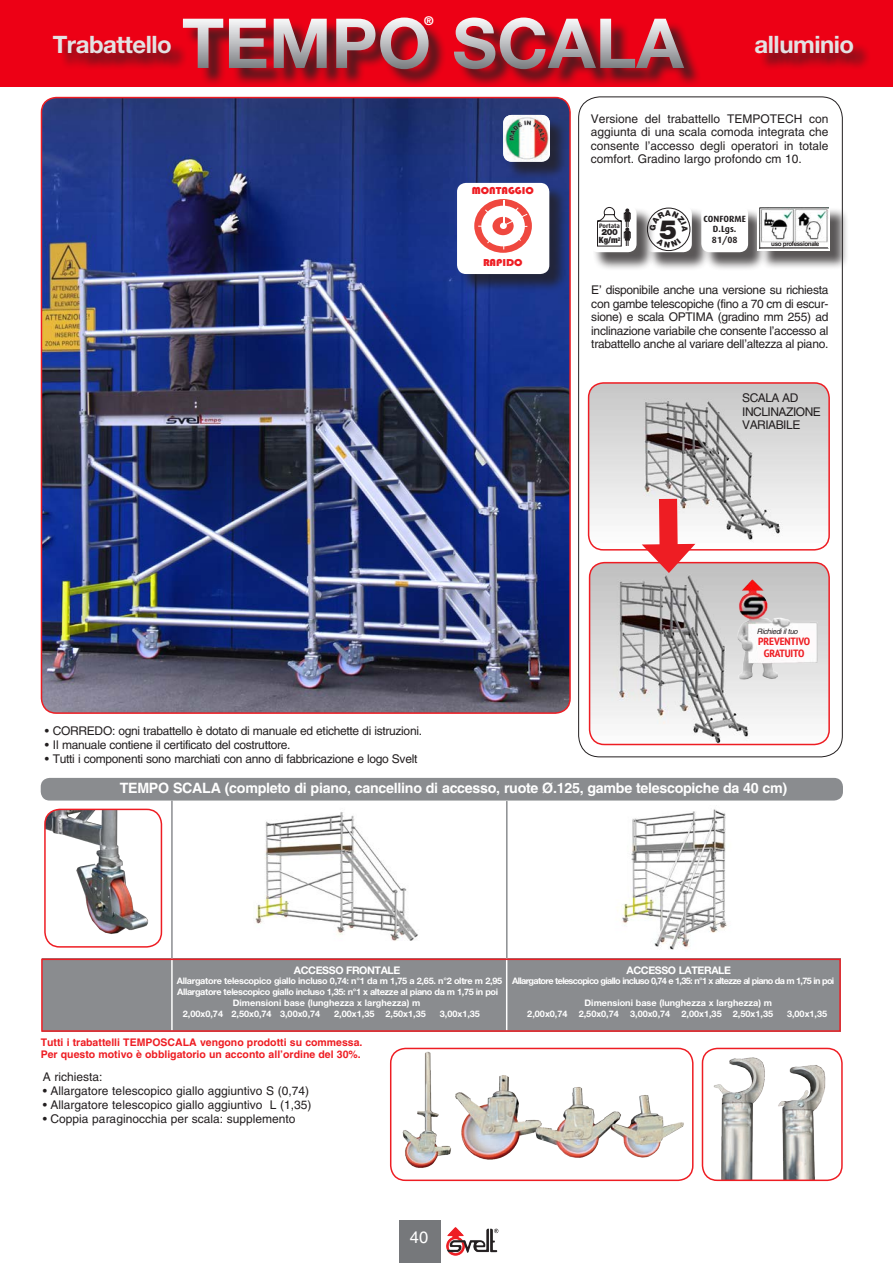
<style>
.page{position:relative;width:893px;height:1263px;background:#fff}
.page>*{position:absolute;margin:0;border:0;box-sizing:border-box;transform-origin:0 0}
.Normale{font:700 69px "Helvetica Neue";color:#fff}
.t1{font:900 26.4px "Helvetica Neue";color:#231f20}
.Normale-2{font:700 24px "Helvetica Neue";letter-spacing:-.02em;color:#e3e2e3}
.Normale-3{font:16.5px "Helvetica";color:#fff}
.caratteristiche-tecn{font:700 14.25px "Helvetica";letter-spacing:-.02em;color:#fff}
.testo_descrittivo{font:12px/13.5px "Helvetica";letter-spacing:-.025em;color:#231f20;text-align:justify}
.testo_descrittivo-2{font:12px "Helvetica";color:#231f20}
.t2{font:700 12px "Helvetica";color:#fff}
.didascalia{font:700 10.5px "Helvetica";color:#ee1d23}
.tabella_titolo{font:700 10.5px "Helvetica Neue";letter-spacing:-.035em;color:#fff}
.t3{font:700 condensed 10.5px/12px "PT Sans";letter-spacing:-.01em;color:#ee1d23;text-align:center;scale:1.09 1}
.accessori{font:10.35px "Bauhaus 93";color:#ee1d23;scale:1.07 1}
.tabella_titolo-2{font:700 9px "Helvetica Neue";color:#fff}
.tabella_titolo-3{font:700 9px "Helvetica Neue";letter-spacing:-.07em;color:#fff}
.tabella_titolo-4{font:700 9px "Helvetica Neue";letter-spacing:-.03em;color:#fff}
.t4{font:700 9px "Dax";color:#231f20}
.t5{font:900 condensed 8.55px/7.6px "Helvetica Neue";color:#231f20}
.Normale-4{font:italic 7.5px "Helvetica";letter-spacing:-.04em;color:#231f20}
.accessori-2{font:700 6.3px "Helvetica";letter-spacing:-.06em;color:#231f20}
.t6{font:700 6.3px "Dax";color:#231f20}
.s1{font-stretch:normal}
</style>
<div class="page">
<img style="left:41px;top:98px;width:528px;height:615px">
<div style="left:41px;top:97px;width:530px;height:617px;border:2px solid #ee1d23;border-radius:15px"></div>
<div style="left:505px;top:117px;width:64px;height:63px;background:#231f20;opacity:.75"></div>
<img style="left:503px;top:115px;width:47px;height:47px">
<img style="left:45px;top:809px;width:116px;height:135px">
<div style="left:44px;top:809px;width:118px;height:139px;border:2px solid #ee1d23;border-radius:15px"></div>
<div style="left:399px;top:1220px;width:41px;height:43px;background:#76787b"></div>
<div style="left:0;top:0;width:893px;height:86px;background:#ed0015"></div>
<div style="left:56px;top:38px;width:815px;height:33px;background:#231f20;opacity:.75"></div>
<div style="left:185px;top:20px;width:517px;height:68px;background:#231f20;opacity:.75"></div>
<div style="left:41px;top:778px;width:802px;height:22px;background:#8a8c8f;border-radius:9px"></div>
<hr style="left:171px;top:800px;width:2px;height:159px;background:#8a8c8f">
<hr style="left:506px;top:801px;width:2px;height:159px;background:#8a8c8f">
<img style="left:617px;top:809px;width:110px;height:141px">
<img style="left:255px;top:812px;width:163px;height:129px">
<div style="left:42px;top:958px;width:799px;height:74px;background:#8a8c8f"></div>
<hr style="left:171px;top:958px;width:2px;height:72px;background:#fff">
<hr style="left:506px;top:958px;width:1px;height:72px;background:#fff">
<div style="left:41px;top:958px;width:800px;height:74px;border:1px solid #ee1d23"></div>
<img style="left:589px;top:384px;width:239px;height:165px">
<div style="left:588px;top:382px;width:242px;height:169px;border:2px solid #ee1d23;border-radius:15px"></div>
<img style="left:590px;top:563px;width:239px;height:181px">
<div style="left:589px;top:562px;width:241px;height:183px;border:2px solid #ee1d23;border-radius:15px"></div>
<img style="left:723px;top:573px;width:99px;height:113px">
<div style="left:647px;top:208px;width:63px;height:63px;background:#231f20;opacity:.75"></div>
<div style="left:645px;top:205px;width:47px;height:47px;background:#fff;border-radius:9px"></div>
<div style="left:592px;top:208px;width:63px;height:63px;background:#231f20;opacity:.75"></div>
<div style="left:590px;top:205px;width:47px;height:47px;background:#fff;border-radius:9px"></div>
<svg style="left:597px;top:207px;width:34px;height:40px"></svg>
<div style="left:704px;top:208px;width:63px;height:63px;background:#231f20;opacity:.75"></div>
<div style="left:701px;top:205px;width:47px;height:47px;background:#fff;border-radius:9px"></div>
<div style="left:760px;top:207px;width:89px;height:63px;background:#231f20;opacity:.75"></div>
<svg style="left:757px;top:207px;width:73px;height:44px"></svg>
<img style="left:760px;top:208px;width:68px;height:40px">
<hr style="left:759px;top:248px;width:69px;height:1px;background:#231f20">
<div style="left:459px;top:185px;width:109px;height:108px;background:#231f20;opacity:.75"></div>
<div style="left:457px;top:183px;width:92px;height:91px;background:#fff;border-radius:9px"></div>
<svg style="left:474px;top:199px;width:58px;height:54px"></svg>
<div style="left:481px;top:206px;width:44px;height:40px;border:11px solid #fff;border-radius:50%"></div>
<div style="left:500px;top:223px;width:7px;height:6px;background:#fff;border-radius:50%"></div>
<svg style="left:502px;top:200px;width:25px;height:27px"></svg>
<svg style="left:486px;top:238px;width:7px;height:6px"></svg>
<svg style="left:515px;top:235px;width:7px;height:7px"></svg>
<svg style="left:484px;top:209px;width:7px;height:6px"></svg>
<svg style="left:642px;top:481px;width:53px;height:92px"></svg>
<img style="left:440px;top:1220px;width:59px;height:43px">
<img style="left:702px;top:1048px;width:139px;height:132px">
<div style="left:702px;top:1048px;width:141px;height:133px;border:2px solid #ee1d23;border-radius:15px"></div>
<img style="left:391px;top:1048px;width:54px;height:125px">
<div style="left:390px;top:1048px;width:303px;height:133px;border:2px solid #ee1d23;border-radius:15px"></div>
<img style="left:445px;top:1059px;width:249px;height:122px">
<svg style="left:647px;top:207px;width:44px;height:44px"></svg>
<p class="Normale-2" style="left:53px;top:29px;width:121px">Trabattello</p>
<p class="t2" style="left:425px;top:13px;width:10px">®</p>
<p class="Normale" style="left:182px;top:1px;width:503px">TEMPO SCALA</p>
<p class="Normale-2" style="left:755px;top:29px;width:101px">alluminio</p>
<p class="accessori" style="left:472px;top:185px;width:59px">MONTAGGIO</p>
<p class="accessori" style="left:483px;top:257px;width:38px">RAPIDO</p>
<p class="testo_descrittivo" style="left:591px;top:112px;width:239px">Versione del trabattello TEMPOTECH con aggiunta di una scala comoda integrata che consente l’accesso degli operatori in totale comfort. Gradino largo profondo cm 10.</p>
<p class="t6" style="left:599px;top:222px;width:22px">Portata</p>
<p class="t5" style="left:599px;top:228px;width:23px"><span class="s1">200<br></span>Kg/m<sup>2</sup></p>
<p class="t1" style="left:660px;top:214px;width:19px">5</p>
<p class="t4" style="left:704px;top:214px;width:44px">CONFORME</p>
<p class="t4" style="left:713px;top:224px;width:25px">D.Lgs.</p>
<p class="t4" style="left:712px;top:235px;width:27px">81/08</p>
<p class="accessori-2" style="left:771px;top:240px;width:50px">uso professionale</p>
<p class="testo_descrittivo" style="left:591px;top:283px;width:239px">E’ disponibile anche una versione su richiesta con gambe telescopiche (fino a 70 cm di escur&shy;sione) e scala OPTIMA (gradino mm 255) ad inclinazione variabile che consente l’accesso al trabattello anche al variare dell’altezza al piano.</p>
<p class="testo_descrittivo" style="left:742px;top:391px;width:80px;text-align:left">SCALA AD<br>INCLINAZIONE<br>VARIABILE</p>
<p class="Normale-4" style="left:757px;top:627px;width:42px">Richiedi il tuo</p>
<p class="t3" style="left:758px;top:635px;width:49px">PREVENTIVO<br>GRATUITO</p>
<p class="testo_descrittivo" style="left:45px;top:724px;width:379px">• CORREDO: ogni trabattello è dotato di manuale ed etichette di istruzioni.</p>
<p class="testo_descrittivo" style="left:45px;top:738px;width:247px">• Il manuale contiene il certificato del costruttore.</p>
<p class="testo_descrittivo" style="left:45px;top:752px;width:374px">• Tutti i componenti sono marchiati con anno di fabbricazione e logo Svelt</p>
<p class="caratteristiche-tecn" style="left:120px;top:779px;width:669px">TEMPO SCALA (completo di piano, cancellino di accesso, ruote Ø.125, gambe telescopiche da 40 cm)</p>
<p class="tabella_titolo" style="left:294px;top:963px;width:108px">ACCESSO FRONTALE</p>
<p class="tabella_titolo" style="left:626px;top:963px;width:106px">ACCESSO LATERALE</p>
<p class="tabella_titolo-3" style="left:177px;top:975px;width:659px">Allargatore telescopico giallo incluso 0,74: n°1 da m 1,75 a 2,65. n°2 oltre m 2,95 Allargatore telescopico giallo incluso 0,74 e 1,35: n°1 x altezze al piano da m 1,75 in poi</p>
<p class="tabella_titolo-4" style="left:177px;top:986px;width:322px">Allargatore telescopico giallo incluso 1,35: n°1 x altezze al piano da m 1,75 in poi</p>
<p class="tabella_titolo-2" style="left:233px;top:997px;width:189px">Dimensioni base (lunghezza x larghezza) m</p>
<p class="tabella_titolo-2" style="left:585px;top:997px;width:189px">Dimensioni base (lunghezza x larghezza) m</p>
<p class="tabella_titolo-2" style="left:183px;top:1008px;width:139px">2,00x0,74 2,50x0,74 3,00x0,74</p>
<p class="tabella_titolo-2" style="left:334px;top:1008px;width:93px">2,00x1,35 2,50x1,35</p>
<p class="tabella_titolo-4" style="left:440px;top:1008px;width:42px">3,00x1,35</p>
<p class="tabella_titolo-2" style="left:527px;top:1008px;width:247px">2,00x0,74 2,50x0,74 3,00x0,74 2,00x1,35 2,50x1,35</p>
<p class="tabella_titolo-4" style="left:787px;top:1008px;width:42px">3,00x1,35</p>
<p class="didascalia" style="left:41px;top:1036px;width:323px">Tutti i trabattelli TEMPOSCALA vengono prodotti su commessa.</p>
<p class="didascalia" style="left:41px;top:1048px;width:322px">Per questo motivo è obbligatorio un acconto all’ordine del 30%.</p>
<p class="testo_descrittivo-2" style="left:43px;top:1069px;width:61px">A richiesta:</p>
<p class="testo_descrittivo-2" style="left:43px;top:1084px;width:268px">• Allargatore telescopico giallo aggiuntivo S (0,74)</p>
<p class="testo_descrittivo-2" style="left:43px;top:1098px;width:270px">• Allargatore telescopico giallo aggiuntivo L (1,35)</p>
<p class="testo_descrittivo-2" style="left:43px;top:1112px;width:254px">• Coppia paraginocchia per scala: supplemento</p>
<p class="Normale-3" style="left:410px;top:1228px;width:20px">40</p>
</div>
